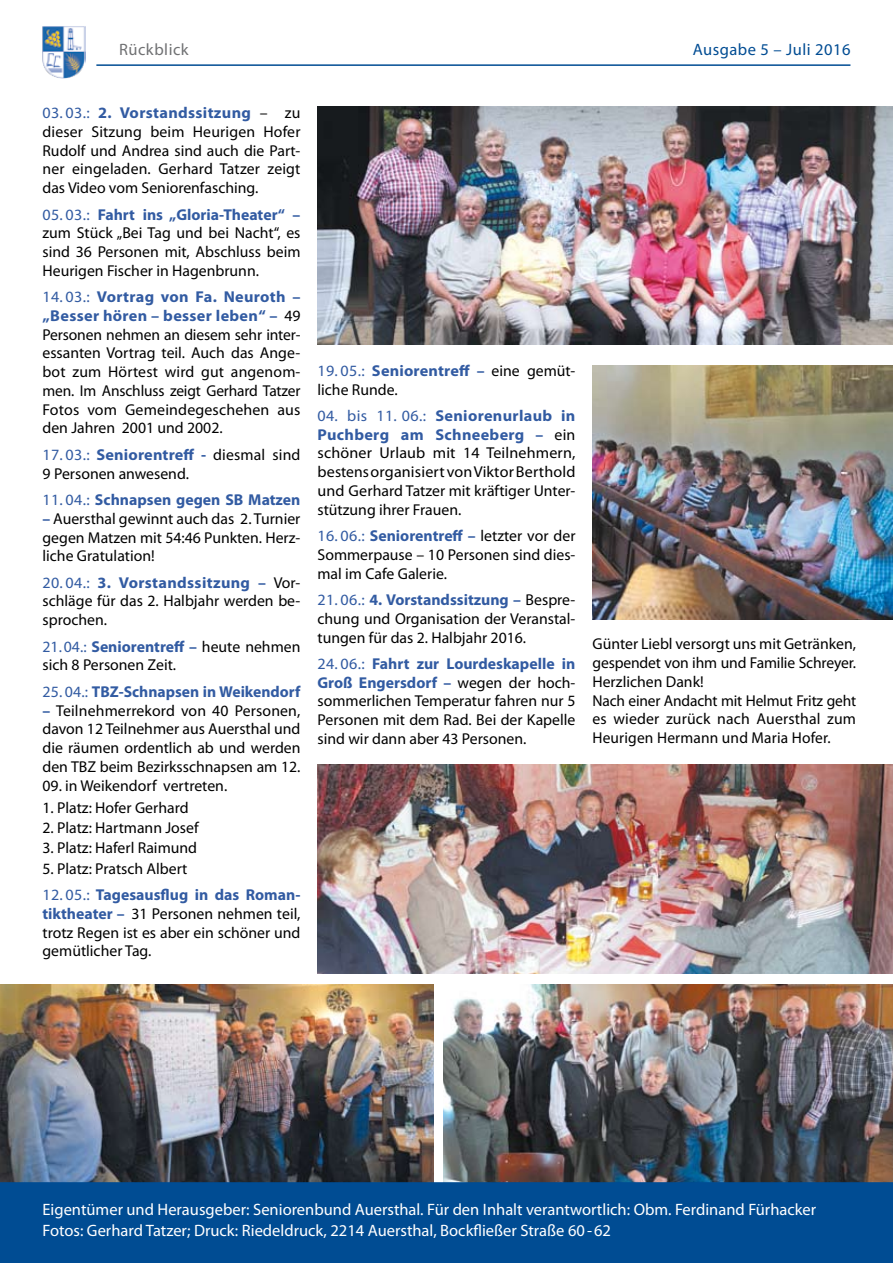
<style>
.page{position:relative;width:893px;height:1263px;background:#fff}
.page>*{position:absolute;margin:0;border:0;box-sizing:border-box;transform-origin:0 0}
.t1{font:16.5px/21px "Myriad Pro";color:#fff}
.t2{font:16.5px "Myriad Pro";letter-spacing:.03em;color:#004c93}
.t3{font:16.5px "Myriad Pro";letter-spacing:.03em;color:#707173}
.t4{font:15.75px/18.8px "Myriad Pro";color:#000;text-align:justify}
.t5{font:700 15.75px "Myriad Pro";color:#325ba2}
.s1{color:#325ba2}
.s2{font-weight:700;color:#325ba2}
.s3{font-weight:400}
</style>
<div class="page">
<img style="left:42px;top:26px;width:44px;height:52px">
<hr style="left:96px;top:64px;width:754px;height:2px;background:#004c93">
<img style="left:0;top:984px;width:434px;height:198px">
<img style="left:444px;top:984px;width:449px;height:198px">
<img style="left:317px;top:764px;width:576px;height:210px">
<div style="left:0;top:1182px;width:893px;height:81px;background:#004c93"></div>
<img style="left:317px;top:106px;width:576px;height:238px">
<img style="left:592px;top:366px;width:301px;height:253px">
<p class="t3" style="left:119px;top:39px;width:71px">Rückblick</p>
<p class="t2" style="left:693px;top:39px;width:159px">Ausgabe 5 – Juli 2016</p>
<p class="t4" style="left:43px;top:103px;width:259px"><span class="s1">03. 03.:</span> <span class="s2">2. Vorstandssitzung</span> – zu dieser Sitzung beim Heurigen Hofer Rudolf und Andrea sind auch die Part&shy;ner eingeladen. Gerhard Tatzer zeigt das Video vom Seniorenfasching.</p>
<p class="t4" style="left:43px;top:205px;width:259px"><span class="s1">05. 03.:</span> <span class="s2">Fahrt ins „Gloria-Theater“ – </span>zum Stück „Bei Tag und bei Nacht“, es sind 36 Personen mit, Abschluss beim Heurigen Fischer in Hagenbrunn.</p>
<p class="t4" style="left:43px;top:287px;width:259px"><span class="s1">14. 03.:</span> <span class="s2">Vortrag von Fa. Neuroth – „Besser hören – besser leben“ –</span> 49<br>Personen nehmen an diesem sehr inter&shy;essanten Vortrag teil. Auch das Ange&shy;bot zum Hörtest wird gut angenom&shy;men. Im Anschluss zeigt Gerhard Tatzer Fotos vom Gemeindegeschehen aus den Jahren 2001 und 2002.</p>
<p class="t4" style="left:43px;top:445px;width:259px"><span class="s1">17. 03.:</span> <span class="s2">Seniorentreff -</span> diesmal sind<br>9 Personen anwesend.</p>
<p class="t5" style="left:43px;top:489px;width:259px"><span class="s3">11. 04.:</span> Schnapsen gegen SB Matzen</p>
<p class="t4" style="left:43px;top:509px;width:259px"><span class="s2">–</span> Auersthal gewinnt auch das 2. Turnier gegen Matzen mit 54:46 Punkten. Herz&shy;liche Gratulation!</p>
<p class="t4" style="left:43px;top:573px;width:259px"><span class="s1">20. 04.:</span> <span class="s2">3. Vorstandssitzung –</span> Vor&shy;schläge für das 2. Halbjahr werden be&shy;sprochen.</p>
<p class="t4" style="left:43px;top:637px;width:259px"><span class="s1">21.04.:</span> <span class="s2">Seniorentreff –</span> heute nehmen sich 8 Personen Zeit.</p>
<p class="t5" style="left:43px;top:681px;width:259px"><span class="s3">25. 04.:</span> TBZ-Schnapsen in Weikendorf</p>
<p class="t4" style="left:43px;top:701px;width:259px"><span class="s2">–</span> Teilnehmerrekord von 40 Personen, davon 12 Teilnehmer aus Auersthal und die räumen ordentlich ab und werden den TBZ beim Bezirksschnapsen am 12.</p>
<p class="t4" style="left:43px;top:776px;width:186px">09. in Weikendorf vertreten.</p>
<p class="t4" style="left:43px;top:798px;width:148px">1. Platz: Hofer Gerhard</p>
<p class="t4" style="left:43px;top:818px;width:158px">2. Platz: Hartmann Josef</p>
<p class="t4" style="left:43px;top:837px;width:156px">3. Platz: Haferl Raimund</p>
<p class="t4" style="left:43px;top:859px;width:146px">5. Platz: Pratsch Albert</p>
<p class="t4" style="left:43px;top:885px;width:259px"><span class="s1">12. 05.:</span> <span class="s2">Tagesausflug in das Roman&shy;tiktheater –</span> 31 Personen nehmen teil, trotz Regen ist es aber ein schöner und gemütlicher Tag.</p>
<p class="t4" style="left:317px;top:361px;width:259px"><span class="s1">19. 05.:</span> <span class="s2">Seniorentreff –</span> eine gemüt&shy;liche Runde.</p>
<p class="t4" style="left:317px;top:406px;width:259px"><span class="s1">04. bis 11. 06.:</span> <span class="s2">Seniorenurlaub in Puchberg am Schneeberg –</span> ein schöner Urlaub mit 14 Teilnehmern, bestens organisiert von Viktor Berthold und Gerhard Tatzer mit kräftiger Unter&shy;stützung ihrer Frauen.</p>
<p class="t4" style="left:317px;top:526px;width:259px"><span class="s1">16. 06.:</span> <span class="s2">Seniorentreff –</span> letzter vor der Sommerpause – 10 Personen sind dies&shy;mal im Cafe Galerie.</p>
<p class="t4" style="left:317px;top:590px;width:259px"><span class="s1">21. 06.:</span> <span class="s2">4. Vorstandssitzung –</span> Bespre&shy;chung und Organisation der Veranstal&shy;tungen für das 2. Halbjahr 2016.</p>
<p class="t4" style="left:317px;top:654px;width:259px"><span class="s1">24. 06.:</span> <span class="s2">Fahrt zur Lourdeskapelle in Groß Engersdorf –</span> wegen der hoch&shy;sommerlichen Temperatur fahren nur 5<br>Personen mit dem Rad. Bei der Kapelle sind wir dann aber 43 Personen.</p>
<p class="t4" style="left:592px;top:634px;width:265px;text-align:left">Günter Liebl versorgt uns mit Getränken, gespendet von ihm und Familie Schreyer.<br>Herzlichen Dank!<br>Nach einer Andacht mit Helmut Fritz geht es wieder zurück nach Auersthal zum Heurigen Hermann und Maria Hofer.</p>
<p class="t1" style="left:43px;top:1199px;width:775px">Eigentümer und Herausgeber: Seniorenbund Auersthal. Für den Inhalt verantwortlich: Obm. Ferdinand Fürhacker<br>Fotos: Gerhard Tatzer; Druck: Riedeldruck, 2214 Auersthal, Bockfließer Straße 60-62</p>
</div>
